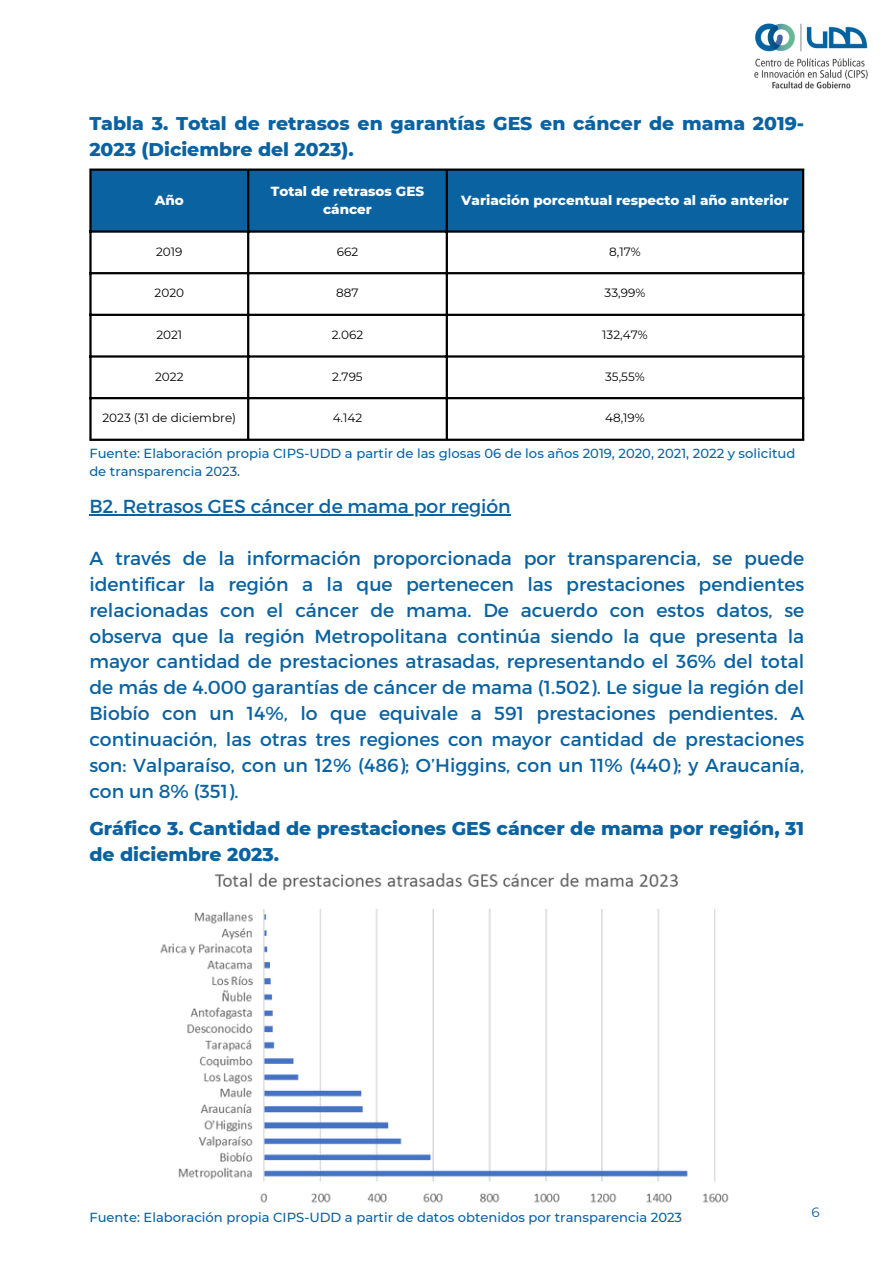
<style>
.page{position:relative;width:894px;height:1264px;background:#fff}
.page>*{position:absolute;margin:0;border:0;box-sizing:border-box;transform-origin:0 0}
.t1{font:18.75px/25.8px "Montserrat";color:#0a62a1;text-align:justify}
.t2{font:800 18.75px/25.8px "Montserrat";color:#0a62a1}
.t3{font:800 13.5px/18px "Montserrat";color:#fff;text-align:center}
.t4{font:13.5px "Montserrat";color:#0a62a1}
.t5{font:500 13.2px/17.5px "Montserrat";color:#0a62a1}
.t6{font:12px "Montserrat";color:#000}
</style>
<div class="page">
<img style="left:754px;top:23px;width:114px;height:66px">
<div style="left:92px;top:171px;width:709px;height:59px;background:#0a62a1"></div>
<hr style="left:89px;top:171px;width:3px;height:267px;background:#000">
<hr style="left:247px;top:171px;width:2px;height:267px;background:#000">
<hr style="left:445px;top:171px;width:3px;height:267px;background:#000">
<hr style="left:801px;top:171px;width:3px;height:267px;background:#000">
<hr style="left:89px;top:168px;width:715px;height:3px;background:#000">
<hr style="left:89px;top:230px;width:715px;height:3px;background:#000">
<hr style="left:89px;top:272px;width:715px;height:2px;background:#000">
<hr style="left:89px;top:314px;width:715px;height:2px;background:#000">
<hr style="left:89px;top:355px;width:715px;height:2px;background:#000">
<hr style="left:89px;top:397px;width:715px;height:2px;background:#000">
<hr style="left:89px;top:438px;width:715px;height:3px;background:#000">
<hr style="left:89px;top:514px;width:421px;height:1px;background:#0a62a1">
<img style="left:160px;top:872px;width:569px;height:331px">
<p class="t2" style="left:89px;top:110px;width:716px">Tabla 3. Total de retrasos en garantías GES en cáncer de mama 2019-<br>2023 (Diciembre del 2023).</p>
<h1 class="t3" style="left:155px;top:191px;width:30px">Año</h1>
<p class="t3" style="left:271px;top:182px;width:155px">Total de retrasos GES cáncer</p>
<p class="t3" style="left:461px;top:191px;width:329px">Variación porcentual respecto al año anterior</p>
<p class="t6" style="left:156px;top:244px;width:28px">2019</p>
<p class="t6" style="left:336px;top:244px;width:23px">662</p>
<p class="t6" style="left:609px;top:244px;width:33px">8,17%</p>
<p class="t6" style="left:154px;top:286px;width:31px">2020</p>
<p class="t6" style="left:336px;top:286px;width:24px">887</p>
<p class="t6" style="left:604px;top:286px;width:42px">33,99%</p>
<p class="t6" style="left:156px;top:327px;width:27px">2021</p>
<p class="t6" style="left:331px;top:327px;width:33px">2.062</p>
<p class="t6" style="left:602px;top:327px;width:47px">132,47%</p>
<p class="t6" style="left:155px;top:369px;width:30px">2022</p>
<p class="t6" style="left:332px;top:369px;width:32px">2.795</p>
<p class="t6" style="left:605px;top:369px;width:41px">35,55%</p>
<p class="t6" style="left:102px;top:411px;width:135px">2023 (31 de diciembre)</p>
<p class="t6" style="left:332px;top:411px;width:31px">4.142</p>
<p class="t6" style="left:605px;top:411px;width:41px">48,19%</p>
<h1 class="t5" style="left:89px;top:445px;width:707px">Fuente: Elaboración propia CIPS-UDD a partir de las glosas 06 de los años 2019, 2020, 2021, 2022 y solicitud de transparencia 2023.</h1>
<p class="t1" style="left:89px;top:492px;width:423px">B2. Retrasos GES cáncer de mama por región</p>
<p class="t1" style="left:89px;top:544px;width:716px">A través de la información proporcionada por transparencia, se puede identificar la región a la que pertenecen las prestaciones pendientes relacionadas con el cáncer de mama. De acuerdo con estos datos, se observa que la región Metropolitana continúa siendo la que presenta la mayor cantidad de prestaciones atrasadas, representando el 36% del total de más de 4.000 garantías de cáncer de mama (1.502). Le sigue la región del Biobío con un 14%, lo que equivale a 591 prestaciones pendientes. A continuación, las otras tres regiones con mayor cantidad de prestaciones son: Valparaíso, con un 12% (486); O’Higgins, con un 11% (440); y Araucanía, con un 8% (351).</p>
<p class="t2" style="left:89px;top:815px;width:716px">Gráfico 3. Cantidad de prestaciones GES cáncer de mama por región, 31 de diciembre 2023.</p>
<p class="t5" style="left:89px;top:1208px;width:594px">Fuente: Elaboración propia CIPS-UDD a partir de datos obtenidos por transparencia 2023</p>
<h2 class="t4" style="left:811px;top:1203px;width:10px">6</h2>
</div>
